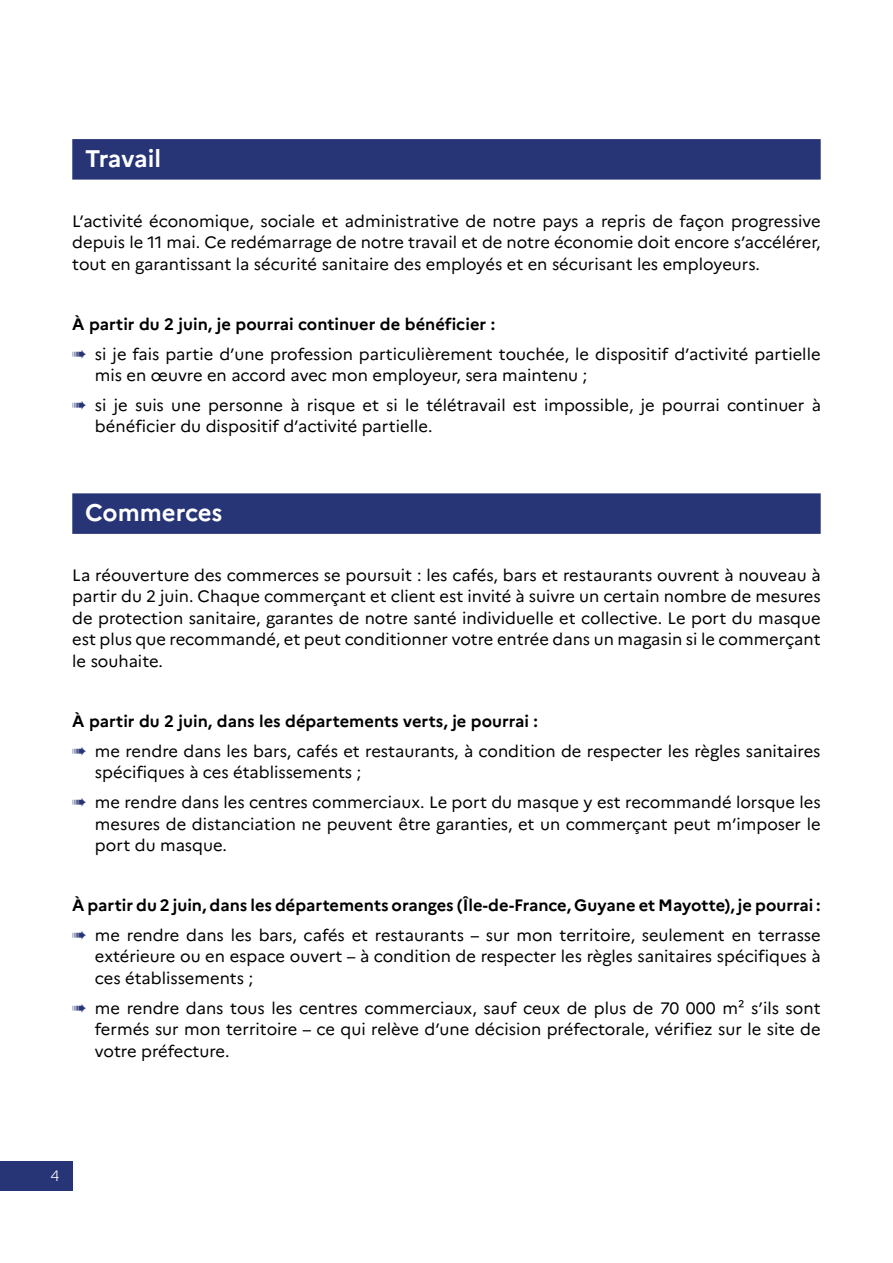
<style>
.page{position:relative;width:893px;height:1263px;background:#fff}
.page>*{position:absolute;margin:0;border:0;box-sizing:border-box;transform-origin:0 0}
.t1{font:700 24px "Marianne";letter-spacing:-.005em;color:#fff}
.t2{font:16.5px/21.5px "Marianne";color:#000}
.t3{font:700 16.5px/30px "Marianne";color:#000}
.t4{font:300 15px "Marianne";color:#fff}
.s1{font-weight:700}
.s2{color:#273475}
.s3{font-weight:400}
</style>
<div class="page">
<div style="left:0;top:1161px;width:72px;height:30px;background:#273475"></div>
<div style="left:72px;top:139px;width:749px;height:41px;background:#273475"></div>
<div style="left:72px;top:493px;width:749px;height:41px;background:#273475"></div>
<h1 class="t1" style="left:85px;top:144px;width:78px">Travail</h1>
<p class="t2" style="left:72px;top:210px;width:750px;text-align:justify">L’activité économique, sociale et administrative de notre pays a repris de façon progressive depuis le 11 mai. Ce redémarrage de notre travail et de notre économie doit encore s’accélérer, tout en garantissant la sécurité sanitaire des employés et en sécurisant les employeurs.</p>
<p class="t2" style="left:72px;top:309px;width:750px;line-height:30px"><span class="s1">À partir du 2 juin, je pourrai continuer de bénéficier :<br></span><span class="s2">➠</span> si je fais partie d’une profession particulièrement touchée, le dispositif d’activité partielle</p>
<p class="t2" style="left:72px;top:360px;width:750px;line-height:30px;text-indent:23px">mis en œuvre en accord avec mon employeur, sera maintenu ;<br><span class="s2">➠</span> si je suis une personne à risque et si le télétravail est impossible, je pourrai continuer à</p>
<p class="t2" style="left:95px;top:416px;width:339px">bénéficier du dispositif d’activité partielle.</p>
<h1 class="t1" style="left:85px;top:498px;width:139px">Commerces</h1>
<p class="t2" style="left:72px;top:564px;width:750px;text-align:justify">La réouverture des commerces se poursuit : les cafés, bars et restaurants ouvrent à nouveau à partir du 2 juin. Chaque commerçant et client est invité à suivre un certain nombre de mesures de protection sanitaire, garantes de notre santé individuelle et collective. Le port du masque est plus que recommandé, et peut conditionner votre entrée dans un magasin si le commerçant le souhaite.</p>
<p class="t2" style="left:72px;top:706px;width:750px;line-height:30px"><span class="s1">À partir du 2 juin, dans les départements verts, je pourrai :<br></span><span class="s2">➠</span> me rendre dans les bars, cafés et restaurants, à condition de respecter les règles sanitaires</p>
<p class="t2" style="left:72px;top:757px;width:750px;line-height:30px;text-indent:23px">spécifiques à ces établissements ;<br><span class="s2">➠</span> me rendre dans les centres commerciaux. Le port du masque y est recommandé lorsque les</p>
<p class="t2" style="left:95px;top:813px;width:727px">mesures de distanciation ne peuvent être garanties, et un commerçant peut m’imposer le port du masque.</p>
<p class="t3" style="left:72px;top:890px;width:750px">À partir du 2 juin, dans les départements oranges (Île-de-France, Guyane et Mayotte), je pourrai : <span class="s2">➠</span> <span class="s3">me rendre dans les bars, cafés et restaurants – sur mon territoire, seulement en terrasse</span></p>
<p class="t2" style="left:95px;top:946px;width:727px">extérieure ou en espace ouvert – à condition de respecter les règles sanitaires spécifiques à ces établissements ;</p>
<p class="t2" style="left:95px;top:997px;width:727px;text-align:justify;text-indent:-23px"><span class="s2">➠</span> me rendre dans tous les centres commerciaux, sauf ceux de plus de 70 000 m² s’ils sont fermés sur mon territoire – ce qui relève d’une décision préfectorale, vérifiez sur le site de votre préfecture.</p>
<p class="t4" style="left:51px;top:1167px;width:10px">4</p>
</div>
